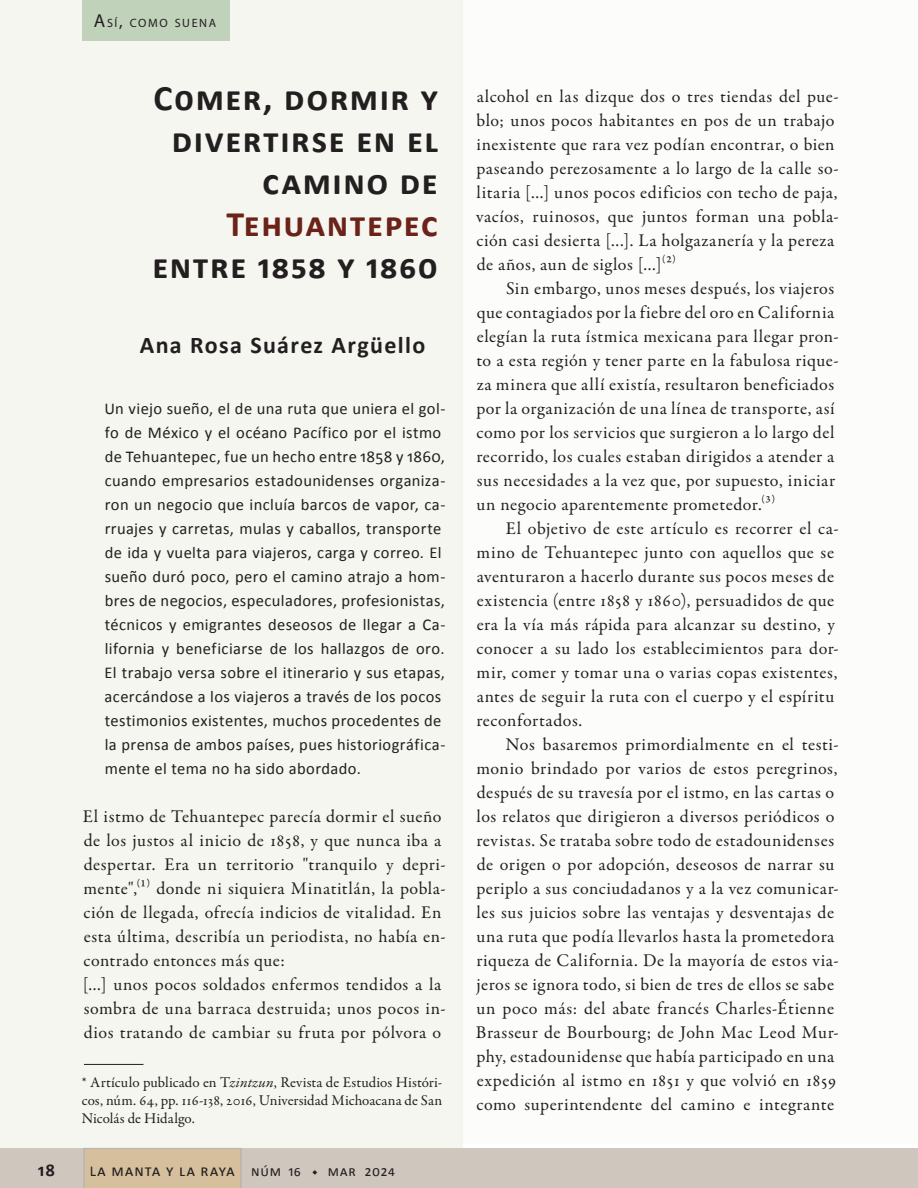
<style>
.page{position:relative;width:918px;height:1188px;background:#fff}
.page>*{position:absolute;margin:0;border:0;box-sizing:border-box;transform-origin:0 0}
.t1{font:700 36px/42px "Calibri";letter-spacing:.045em;color:#231f20;text-align:right}
.t2{font:700 36px "Calibri";letter-spacing:.04em;color:#6b2219}
.t3{font:700 24px "Calibri";letter-spacing:.055em;color:#231f20}
.t4{font:18px/24px "Garamond Premr Pro";letter-spacing:.03em;color:#231f20}
.t5{font:700 18px "Calibri";color:#231f20}
.t6{font:16.5px/24px "Calibri";letter-spacing:.025em;color:#231f20}
.t7{font:15px/18px "Garamond Premr Pro";letter-spacing:-.005em;color:#231f20;text-align:justify}
.t8{font:15px "Calibri";letter-spacing:.055em;color:#231f20}
.t9{font:12.15px "Myriad Pro";letter-spacing:.13em;color:#231f20}
.s1{font-size:18.75px}
.s2{font-size:17.25px}
.s3{font-style:italic}
.s4{font-size:16.5px}
.s5{font-family:"Garamond Premr Pro"}
</style>
<div class="page">
<div style="left:0;top:1148px;width:918px;height:40px;background:#cfc7be"></div>
<div style="left:84px;top:1148px;width:157px;height:40px;background:#d5bf9d"></div>
<div style="left:462px;top:0;width:456px;height:1144px;background:#fcfcfa"></div>
<div style="left:0;top:0;width:463px;height:1148px;background:#f5f6f0"></div>
<hr style="left:917px;top:0;width:1px;height:1143px;background:#b99450">
<div style="left:82px;top:0;width:148px;height:41px;background:#c1d2bb"></div>
<hr style="left:84px;top:1064px;width:60px;height:1px;background:#231f20">
<p class="t9" style="left:94px;top:15px;width:123px"><span class="s1">A</span>SÍ<span class="s2">,</span> COMO SUENA</p>
<h1 class="t1" style="left:153px;top:76px;width:286px">C0mer, dormir y divertirse en el camino de</h1>
<h1 class="t2" style="left:227px;top:199px;width:213px">Tehuantepec</h1>
<h1 class="t1" style="left:152px;top:244px;width:287px">entre 1858 y 1860</h1>
<h2 class="t3" style="left:140px;top:328px;width:287px">Ana Rosa Suárez Argüello</h2>
<p class="t6" style="left:104px;top:396px;width:343px">Un viejo sueño, el de una ruta que uniera el gol&shy;fo de México y el océano Pacífico por el istmo de Tehuantepec, fue un hecho entre 1858 y 1860, cuando empresarios estadounidenses organiza&shy;ron un negocio que incluía barcos de vapor, ca&shy;rruajes y carretas, mulas y caballos, transporte de ida y vuelta para viajeros, carga y correo. El sueño duró poco, pero el camino atrajo a hom&shy;bres de negocios, especuladores, profesionistas, técnicos y emigrantes deseosos de llegar a Ca&shy;lifornia y beneficiarse de los hallazgos de oro.<br>El trabajo versa sobre el itinerario y sus etapas, acercándose a los viajeros a través de los pocos testimonios existentes, muchos procedentes de la prensa de ambos países, pues historiográfica&shy;mente el tema no ha sido abordado.</p>
<p class="t4" style="left:83px;top:805px;width:364px">El istmo de Tehuantepec parecía dormir el sueño de los justos al inicio de 1858, y que nunca iba a despertar. Era un territorio "tranquilo y depri&shy;mente",(1) donde ni siquiera Minatitlán, la pobla&shy;ción de llegada, ofrecía indicios de vitalidad. En esta última, describía un periodista, no había en&shy;contrado entonces más que:<br>[...] unos pocos soldados enfermos tendidos a la sombra de una barraca destruida; unos pocos in&shy;dios tratando de cambiar su fruta por pólvora o</p>
<p class="t7" style="left:82px;top:1073px;width:362px">* Artículo publicado en T<span class="s3">zintzun</span>, Revista de Estudios Históri&shy;cos, núm. 64, pp. 116-138, 2016, Universidad Michoacana de San Nicolás de Hidalgo.</p>
<p class="t5" style="left:38px;top:1157px;width:18px">18</p>
<p class="t8" style="left:90px;top:1160px;width:307px">L<span class="s4">a manta y la raya</span> núm 16 <span class="s5">◆</span> mar 2024</p>
<p class="t4" style="left:476px;top:85px;width:364px">alcohol en las dizque dos o tres tiendas del pue&shy;blo; unos pocos habitantes en pos de un trabajo inexistente que rara vez podían encontrar, o bien paseando perezosamente a lo largo de la calle so&shy;litaria [...] unos pocos edificios con techo de paja, vacíos, ruinosos, que juntos forman una pobla&shy;ción casi desierta [...]. La holgazanería y la pereza de años, aun de siglos [...](2)</p>
<p class="t4" style="left:476px;top:277px;width:364px;text-indent:30px">Sin embargo, unos meses después, los viajeros que contagiados por la fiebre del oro en California elegían la ruta ístmica mexicana para llegar pron&shy;to a esta región y tener parte en la fabulosa rique&shy;za minera que allí existía, resultaron beneficiados por la organización de una línea de transporte, así como por los servicios que surgieron a lo largo del recorrido, los cuales estaban dirigidos a atender a sus necesidades a la vez que, por supuesto, iniciar un negocio aparentemente prometedor.(3)</p>
<p class="t4" style="left:476px;top:517px;width:364px;text-indent:29px">El objetivo de este artículo es recorrer el ca&shy;mino de Tehuantepec junto con aquellos que se aventuraron a hacerlo durante sus pocos meses de existencia (entre 1858 y 1860), persuadidos de que era la vía más rápida para alcanzar su destino, y conocer a su lado los establecimientos para dor&shy;mir, comer y tomar una o varias copas existentes, antes de seguir la ruta con el cuerpo y el espíritu reconfortados.</p>
<p class="t4" style="left:476px;top:733px;width:364px;text-indent:30px">Nos basaremos primordialmente en el testi&shy;monio brindado por varios de estos peregrinos, después de su travesía por el istmo, en las cartas o los relatos que dirigieron a diversos periódicos o revistas. Se trataba sobre todo de estadounidenses de origen o por adopción, deseosos de narrar su periplo a sus conciudadanos y a la vez comunicar&shy;les sus juicios sobre las ventajas y desventajas de una ruta que podía llevarlos hasta la prometedora riqueza de California. De la mayoría de estos via&shy;jeros se ignora todo, si bien de tres de ellos se sabe un poco más: del abate francés Charles-Étienne Brasseur de Bourbourg; de John Mac Leod Mur&shy;phy, estadounidense que había participado en una expedición al istmo en 1851 y que volvió en 1859 como superintendente del camino e integrante</p>
</div>
